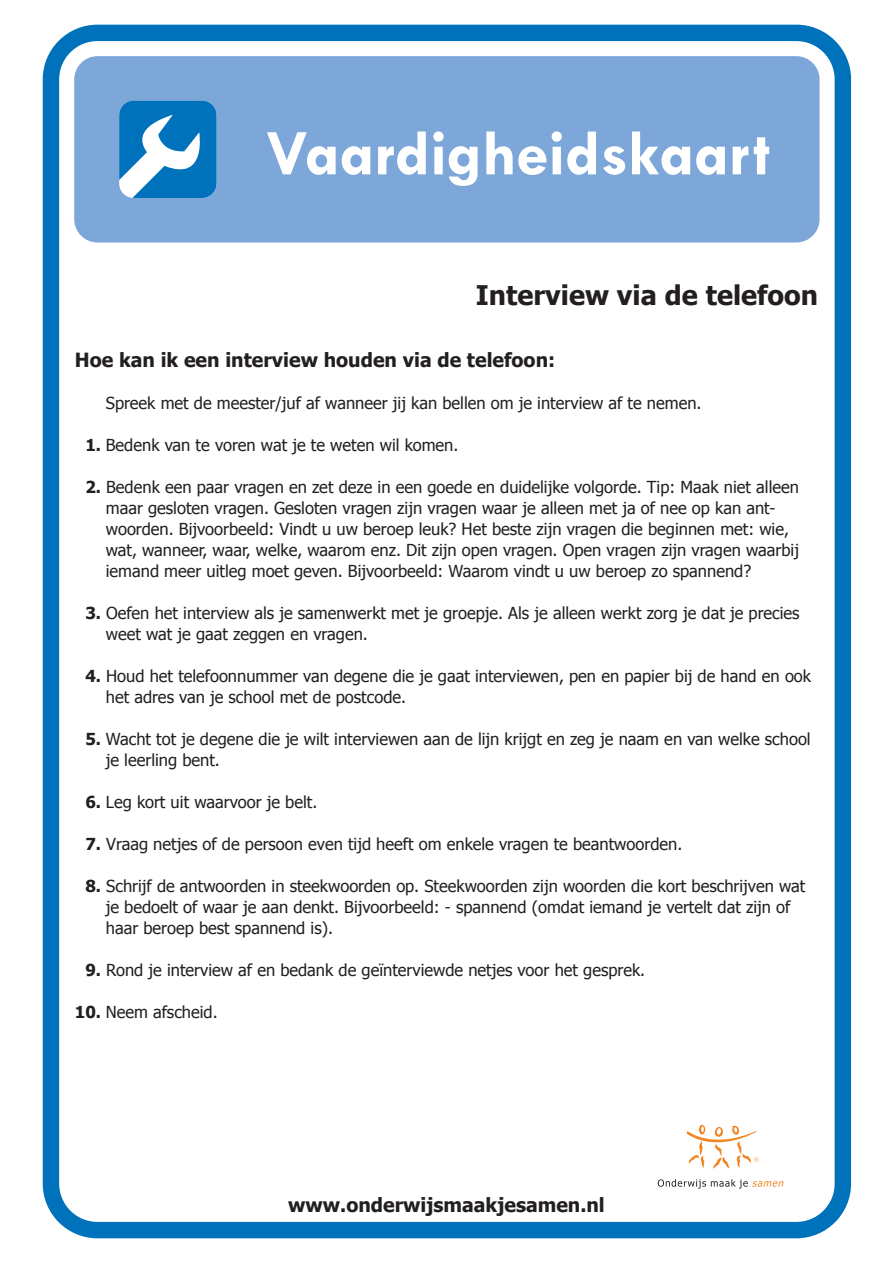
<style>
.page{position:relative;width:893px;height:1263px;background:#fff}
.page>*{position:absolute;margin:0;border:0;box-sizing:border-box;transform-origin:0 0}
.t1{font:700 27px "Tahoma";color:#231f20}
.t2{font:700 19.5px "Tahoma";color:#231f20}
.t3{font:16.5px/21px "Tahoma";color:#231f20}
.s1{font-weight:700;color:#fff}
.s2{font-weight:700}
</style>
<div class="page">
<div style="left:43px;top:25px;width:808px;height:1213px;border:16px solid #0072bc;border-radius:47px"></div>
<div style="left:74px;top:56px;width:746px;height:186px;background:#7ca7d8;border-radius:23px"></div>
<svg style="left:267px;top:132px;width:69px;height:43px"></svg>
<svg style="left:342px;top:146px;width:28px;height:29px"></svg>
<svg style="left:378px;top:132px;width:48px;height:43px"></svg>
<svg style="left:433px;top:131px;width:45px;height:55px"></svg>
<svg style="left:486px;top:132px;width:60px;height:43px"></svg>
<svg style="left:552px;top:131px;width:44px;height:44px"></svg>
<svg style="left:603px;top:146px;width:22px;height:29px"></svg>
<svg style="left:632px;top:132px;width:58px;height:43px"></svg>
<svg style="left:696px;top:146px;width:29px;height:29px"></svg>
<svg style="left:733px;top:146px;width:15px;height:28px"></svg>
<svg style="left:754px;top:137px;width:15px;height:37px"></svg>
<svg style="left:119px;top:101px;width:98px;height:97px;background:#4396cd"></svg>
<svg style="left:658px;top:1179px;width:125px;height:9px"></svg>
<svg style="left:686px;top:1125px;width:72px;height:44px"></svg>
<h1 class="t1" style="left:476px;top:278px;width:344px">Interview via de telefoon</h1>
<p class="t2" style="left:75px;top:347px;width:482px">Hoe kan ik een interview houden via de telefoon:</p>
<p class="t3" style="left:106px;top:391px;width:597px">Spreek met de meester/juf af wanneer jij kan bellen om je interview af te nemen.</p>
<p class="t3" style="left:75px;top:433px;width:385px"><span class="s1">0</span><span class="s2">1.</span> Bedenk van te voren wat je te weten wil komen.</p>
<p class="t3" style="left:106px;top:475px;width:695px;text-indent:-31px"><span class="s1">0</span><span class="s2">2.</span> Bedenk een paar vragen en zet deze in een goede en duidelijke volgorde. Tip: Maak niet alleen maar gesloten vragen. Gesloten vragen zijn vragen waar je alleen met ja of nee op kan ant&shy;woorden. Bijvoorbeeld: Vindt u uw beroep leuk? Het beste zijn vragen die beginnen met: wie, wat, wanneer, waar, welke, waarom enz. Dit zijn open vragen. Open vragen zijn vragen waarbij iemand meer uitleg moet geven. Bijvoorbeeld: Waarom vindt u uw beroep zo spannend?</p>
<p class="t3" style="left:106px;top:601px;width:695px;text-indent:-31px"><span class="s1">0</span><span class="s2">3.</span> Oefen het interview als je samenwerkt met je groepje. Als je alleen werkt zorg je dat je precies weet wat je gaat zeggen en vragen.</p>
<p class="t3" style="left:106px;top:664px;width:707px;text-indent:-31px"><span class="s1">0</span><span class="s2">4.</span> Houd het telefoonnummer van degene die je gaat interviewen, pen en papier bij de hand en ook het adres van je school met de postcode.</p>
<p class="t3" style="left:106px;top:727px;width:706px;text-indent:-31px"><span class="s1">0</span><span class="s2">5.</span> Wacht tot je degene die je wilt interviewen aan de lijn krijgt en zeg je naam en van welke school je leerling bent.</p>
<p class="t3" style="left:75px;top:790px;width:244px"><span class="s1">0</span><span class="s2">6.</span> Leg kort uit waarvoor je belt.</p>
<p class="t3" style="left:75px;top:832px;width:609px"><span class="s1">0</span><span class="s2">7.</span> Vraag netjes of de persoon even tijd heeft om enkele vragen te beantwoorden.</p>
<p class="t3" style="left:106px;top:874px;width:701px;text-indent:-31px"><span class="s1">0</span><span class="s2">8.</span> Schrijf de antwoorden in steekwoorden op. Steekwoorden zijn woorden die kort beschrijven wat je bedoelt of waar je aan denkt. Bijvoorbeeld: - spannend (omdat iemand je vertelt dat zijn of haar beroep best spannend is).</p>
<p class="t3" style="left:75px;top:958px;width:572px"><span class="s1">0</span><span class="s2">9.</span> Rond je interview af en bedank de geïnterviewde netjes voor het gesprek.</p>
<p class="t3" style="left:75px;top:1000px;width:144px"><span class="s2">10.</span> Neem afscheid.</p>
<p class="t2" style="left:288px;top:1192px;width:318px">www.onderwijsmaakjesamen.nl</p>
</div>
